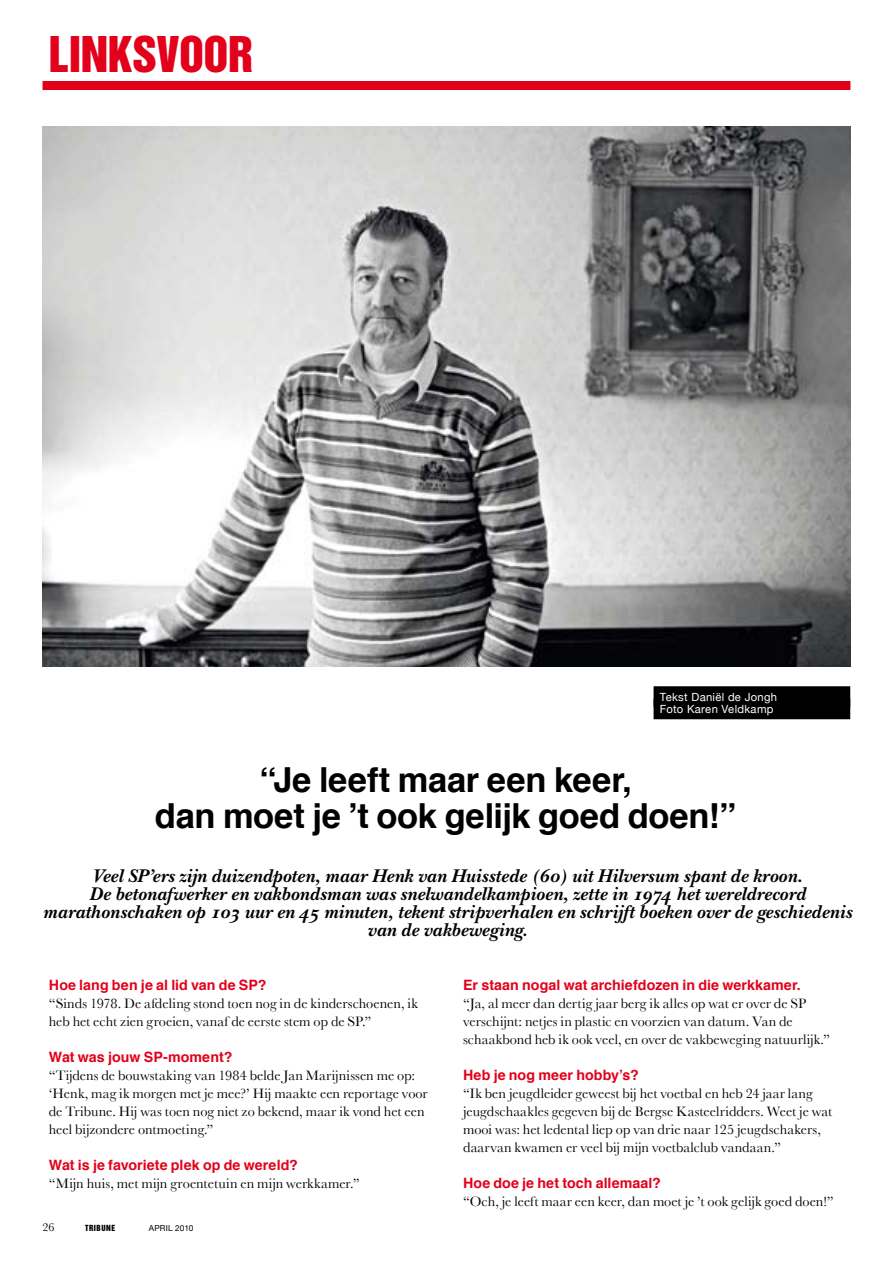
<style>
.page{position:relative;width:893px;height:1263px;background:#fff}
.page>*{position:absolute;margin:0;border:0;box-sizing:border-box;transform-origin:0 0}
.t1{font:45px "Helvetica Inserat";letter-spacing:-.01em;color:#e2001a}
.t2{font:700 34.5px/36px "Helvetica";letter-spacing:-.01em;color:#000;text-align:center}
.t3{font:19.2px/18px "New Baskerville Bold Italic Os F";letter-spacing:.01em;color:#000;text-align:center}
.t4{font:14.25px/18px "Baskerville";letter-spacing:.005em;color:#000}
.t5{font:700 14.25px "Helvetica";letter-spacing:.005em;color:#e2001a}
.t6{font:12px "Baskerville";color:#000}
.t7{font:11.25px/12px "Helvetica Neue";letter-spacing:.025em;color:#fff}
.t8{font:8.25px "Helvetica Neue";letter-spacing:.02em;color:#000}
.t9{font:7.8px "Helvetica Inserat";letter-spacing:.07em;color:#000}
</style>
<div class="page">
<div style="left:43px;top:81px;width:807px;height:9px;background:#e2001a"></div>
<div style="left:654px;top:686px;width:196px;height:21px;background:#000"></div>
<div style="left:654px;top:698px;width:196px;height:21px;background:#000"></div>
<img style="left:43px;top:126px;width:807px;height:540px">
<h1 class="t1" style="left:49px;top:27px;width:206px">LINKSVOOR</h1>
<p class="t7" style="left:660px;top:690px;width:119px">Tekst Daniël de Jongh<br>Foto Karen Veldkamp</p>
<h2 class="t2" style="left:155px;top:762px;width:583px">“Je leeft maar een keer,<br>dan moet je ’t ook gelijk goed doen!”</h2>
<p class="t3" style="left:43px;top:867px;width:810px">Veel SP’ers zijn duizendpoten, maar Henk van Huisstede (60) uit Hilversum spant de kroon.<br>De betonafwerker en vakbondsman was snelwandelkampioen, zette in 1974 het wereldrecord marathonschaken op 103 uur en 45 minuten, tekent stripverhalen en schrijft boeken over de geschiedenis van de vakbeweging.</p>
<p class="t5" style="left:49px;top:973px;width:219px">Hoe lang ben je al lid van de SP?</p>
<p class="t4" style="left:49px;top:994px;width:371px">“Sinds 1978. De afdeling stond toen nog in de kinderschoenen, ik heb het echt zien groeien, vanaf de eerste stem op de SP.”</p>
<p class="t5" style="left:49px;top:1045px;width:185px">Wat was jouw SP-moment?</p>
<p class="t4" style="left:49px;top:1066px;width:380px">“Tijdens de bouwstaking van 1984 belde Jan Marijnissen me op: ‘Henk, mag ik morgen met je mee?’ Hij maakte een reportage voor de Tribune. Hij was toen nog niet zo bekend, maar ik vond het een heel bijzondere ontmoeting.”</p>
<p class="t5" style="left:49px;top:1153px;width:251px">Wat is je favoriete plek op de wereld?</p>
<p class="t4" style="left:49px;top:1174px;width:312px">“Mijn huis, met mijn groentetuin en mijn werkkamer.”</p>
<p class="t6" style="left:43px;top:1220px;width:13px">26</p>
<p class="t9" style="left:85px;top:1223px;width:32px">TRIBUNE</p>
<p class="t8" style="left:149px;top:1223px;width:46px">april 2010</p>
<p class="t5" style="left:463px;top:973px;width:339px">Er staan nogal wat archiefdozen in die werkkamer.</p>
<p class="t4" style="left:463px;top:994px;width:368px">“Ja, al meer dan dertig jaar berg ik alles op wat er over de SP verschijnt: netjes in plastic en voorzien van datum. Van de schaakbond heb ik ook veel, en over de vakbeweging natuurlijk.”</p>
<p class="t5" style="left:463px;top:1063px;width:177px">Heb je nog meer hobby’s?</p>
<p class="t4" style="left:463px;top:1084px;width:371px">“Ik ben jeugdleider geweest bij het voetbal en heb 24 jaar lang jeugdschaakles gegeven bij de Bergse Kasteelridders. Weet je wat mooi was: het ledental liep op van drie naar 125 jeugdschakers, daarvan kwamen er veel bij mijn voetbalclub vandaan.”</p>
<p class="t5" style="left:463px;top:1171px;width:199px">Hoe doe je het toch allemaal?</p>
<p class="t4" style="left:463px;top:1192px;width:372px">“Och, je leeft maar een keer, dan moet je ’t ook gelijk goed doen!”</p>
</div>
